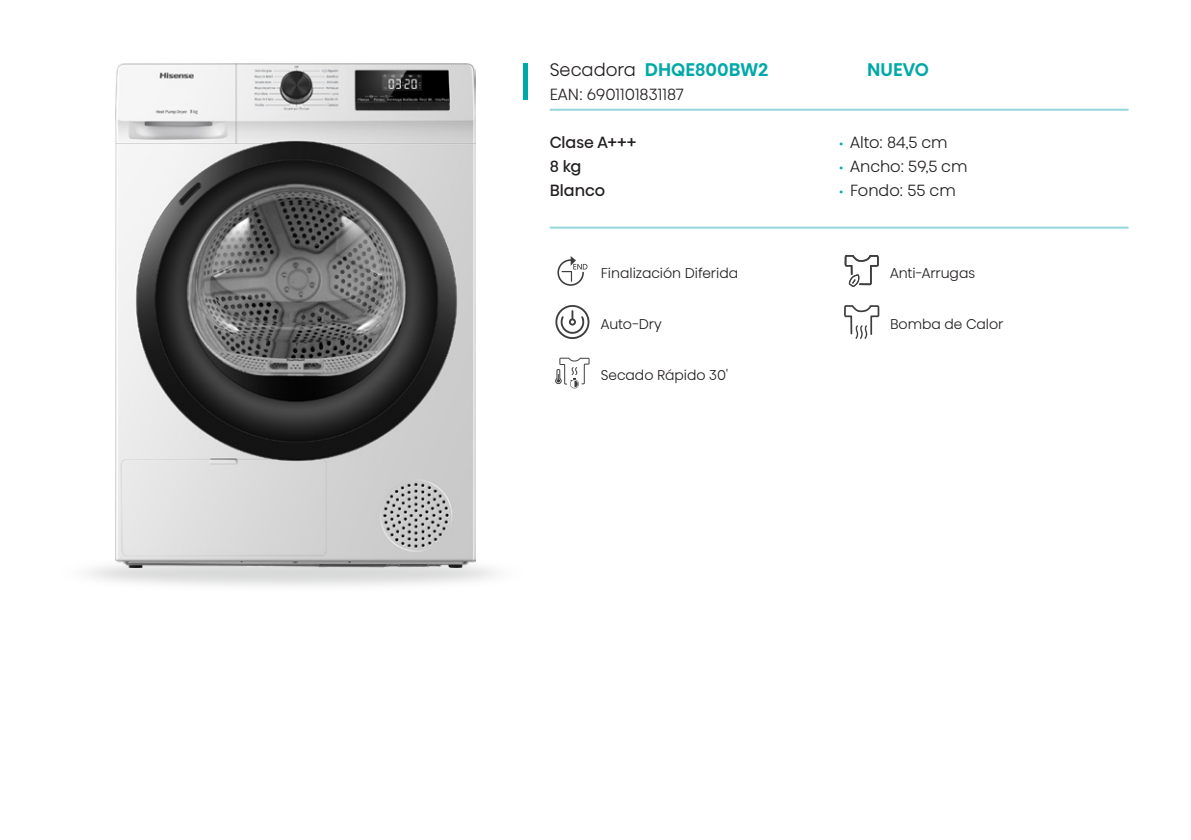
<style>
.page{position:relative;width:1191px;height:840px;background:#fff}
.page>*{position:absolute;margin:0;border:0;box-sizing:border-box;transform-origin:0 0}
.t1{font:500 18px "Hisense Alfabet";color:#00a9a7}
.t2{font:300 16px "Hisense Alfabet";color:#231f20}
.t3{font:16px/24px "Hisense Alfabet";color:#231f20}
.t4{font:300 14px "Hisense Alfabet";color:#231f20}
.s1{font-weight:300;color:#231f20}
.s2{font-size:12px;color:#00a9a7}
</style>
<div class="page">
<img style="left:88px;top:543px;width:408px;height:43px">
<div style="left:522px;top:63px;width:5px;height:36px;background:#00a9a7"></div>
<hr style="left:550px;top:109px;width:578px;height:2px;background:#92d5da">
<hr style="left:550px;top:226px;width:578px;height:2px;background:#92d5da">
<img style="left:116px;top:64px;width:359px;height:503px">
<svg style="left:557px;top:256px;width:30px;height:30px"></svg>
<svg style="left:844px;top:255px;width:34px;height:32px"></svg>
<svg style="left:555px;top:305px;width:34px;height:34px"></svg>
<svg style="left:844px;top:305px;width:35px;height:34px"></svg>
<svg style="left:555px;top:357px;width:35px;height:31px"></svg>
<p class="t1" style="left:550px;top:57px;width:220px"><span class="s1">Secadora</span> DHQE800BW2</p>
<p class="t2" style="left:550px;top:80px;width:136px">EAN: 6901101831187</p>
<p class="t3" style="left:550px;top:128px;width:88px">Clase A+++<br>8 kg<br>Blanco</p>
<p class="t2" style="left:839px;top:127px;width:110px"><span class="s2">•</span> Alto: 84,5 cm</p>
<p class="t1" style="left:867px;top:57px;width:63px">NUEVO</p>
<p class="t2" style="left:839px;top:151px;width:130px"><span class="s2">•</span> Ancho: 59,5 cm</p>
<p class="t2" style="left:839px;top:175px;width:118px"><span class="s2">•</span> Fondo: 55 cm</p>
<p class="t4" style="left:601px;top:260px;width:139px">Finalización Diferida</p>
<p class="t4" style="left:890px;top:260px;width:87px">Anti-Arrugas</p>
<p class="t4" style="left:601px;top:311px;width:62px">Auto-Dry</p>
<p class="t4" style="left:890px;top:311px;width:115px">Bomba de Calor</p>
<p class="t4" style="left:601px;top:362px;width:129px">Secado Rápido 30'</p>
</div>
